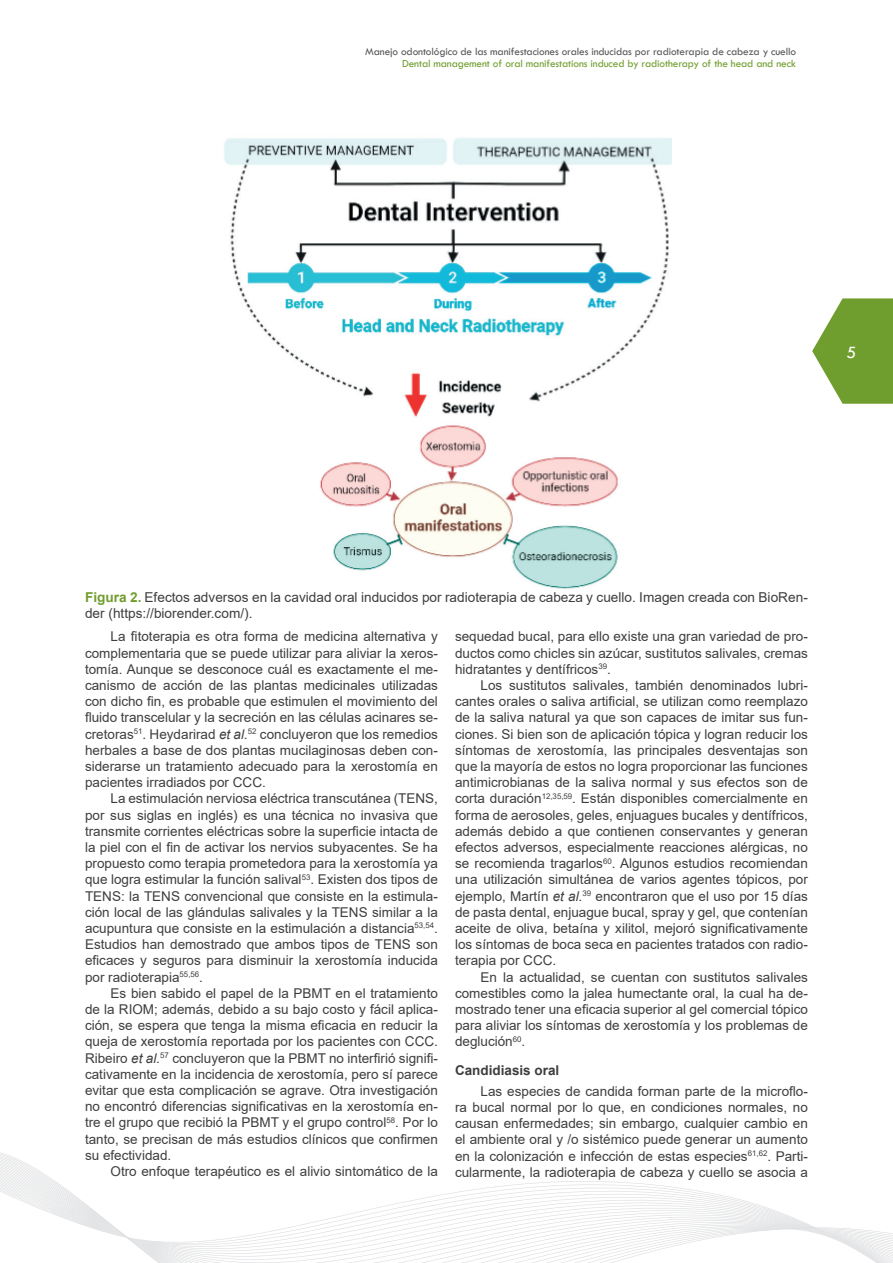
<style>
.page{position:relative;width:893px;height:1263px;background:#fff}
.page>*{position:absolute;margin:0;border:0;box-sizing:border-box;transform-origin:0 0}
.t1{font:18px "Tw Cen";color:#fff}
.t2{font:13.65px/16.4px "Arial";color:#3e3e3f}
.t3{font:13.5px/16.2px "Arial";color:#3e3e3f;text-align:justify}
.t4{font:700 13.5px "Arial";color:#3e3e3f}
.t5{font:11.25px "Tw Cen";letter-spacing:-.01em;color:#57585a}
.t6{font:11.25px "Tw Cen";letter-spacing:-.01em;color:#709e2e}
.s1{font-weight:700;color:#709e2e}
.s2{font-style:italic}
</style>
<div class="page">
<svg style="left:812px;top:298px;width:81px;height:106px"></svg>
<svg style="left:0;top:1167px;width:893px;height:96px"></svg>
<img style="left:224px;top:138px;width:447px;height:451px">
<p class="t5" style="left:365px;top:45px;width:432px">Manejo odontológico de las manifestaciones orales inducidas por radioterapia de cabeza y cuello</p>
<p class="t6" style="left:402px;top:57px;width:395px">Dental management of oral manifestations induced by radiotherapy of the head and neck</p>
<h1 class="t1" style="left:846px;top:341px;width:11px">5</h1>
<p class="t2" style="left:85px;top:589px;width:724px"><span class="s1">Figura 2.</span> Efectos adversos en la cavidad oral inducidos por radioterapia de cabeza y cuello. Imagen creada con BioRen&shy;der (https://biorender.com/).</p>
<p class="t3" style="left:85px;top:628px;width:354px;text-indent:26px">La fitoterapia es otra forma de medicina alternativa y complementaria que se puede utilizar para aliviar la xeros&shy;tomía. Aunque se desconoce cuál es exactamente el me&shy;canismo de acción de las plantas medicinales utilizadas con dicho fin, es probable que estimulen el movimiento del fluido transcelular y la secreción en las células acinares se&shy;cretoras<sup>51</sup>. Heydarirad <span class="s2">et al.</span><sup>52</sup> concluyeron que los remedios herbales a base de dos plantas mucilaginosas deben con&shy;siderarse un tratamiento adecuado para la xerostomía en pacientes irradiados por CCC.</p>
<p class="t3" style="left:85px;top:790px;width:354px;text-indent:26px">La estimulación nerviosa eléctrica transcutánea (TENS, por sus siglas en inglés) es una técnica no invasiva que transmite corrientes eléctricas sobre la superficie intacta de la piel con el fin de activar los nervios subyacentes. Se ha propuesto como terapia prometedora para la xerostomía ya que logra estimular la función salival<sup>53</sup>. Existen dos tipos de TENS: la TENS convencional que consiste en la estimula&shy;ción local de las glándulas salivales y la TENS similar a la acupuntura que consiste en la estimulación a distancia<sup>53,54</sup>.<br>Estudios han demostrado que ambos tipos de TENS son eficaces y seguros para disminuir la xerostomía inducida por radioterapia<sup>55,56</sup>.</p>
<p class="t3" style="left:85px;top:985px;width:354px;text-indent:26px">Es bien sabido el papel de la PBMT en el tratamiento de la RIOM; además, debido a su bajo costo y fácil aplica&shy;ción, se espera que tenga la misma eficacia en reducir la queja de xerostomía reportada por los pacientes con CCC.<br>Ribeiro <span class="s2">et al.</span><sup>57</sup> concluyeron que la PBMT no interfirió signifi&shy;cativamente en la incidencia de xerostomía, pero sí parece evitar que esta complicación se agrave. Otra investigación no encontró diferencias significativas en la xerostomía en&shy;tre el grupo que recibió la PBMT y el grupo control<sup>58</sup>. Por lo tanto, se precisan de más estudios clínicos que confirmen su efectividad.</p>
<p class="t3" style="left:111px;top:1163px;width:329px">Otro enfoque terapéutico es el alivio sintomático de la</p>
<p class="t3" style="left:455px;top:628px;width:354px">sequedad bucal, para ello existe una gran variedad de pro&shy;ductos como chicles sin azúcar, sustitutos salivales, cremas hidratantes y dentífricos<sup>39</sup>.</p>
<p class="t3" style="left:455px;top:677px;width:354px;text-indent:26px">Los sustitutos salivales, también denominados lubri&shy;cantes orales o saliva artificial, se utilizan como reemplazo de la saliva natural ya que son capaces de imitar sus fun&shy;ciones. Si bien son de aplicación tópica y logran reducir los síntomas de xerostomía, las principales desventajas son que la mayoría de estos no logra proporcionar las funciones antimicrobianas de la saliva normal y sus efectos son de corta duración<sup>12,35,59</sup>. Están disponibles comercialmente en forma de aerosoles, geles, enjuagues bucales y dentífricos, además debido a que contienen conservantes y generan efectos adversos, especialmente reacciones alérgicas, no se recomienda tragarlos<sup>60</sup>. Algunos estudios recomiendan una utilización simultánea de varios agentes tópicos, por ejemplo, Martín <span class="s2">et al.</span><sup>39</sup> encontraron que el uso por 15 días de pasta dental, enjuague bucal, spray y gel, que contenían aceite de oliva, betaína y xilitol, mejoró significativamente los síntomas de boca seca en pacientes tratados con radio&shy;terapia por CCC.</p>
<p class="t3" style="left:455px;top:969px;width:354px;text-indent:26px">En la actualidad, se cuentan con sustitutos salivales comestibles como la jalea humectante oral, la cual ha de&shy;mostrado tener una eficacia superior al gel comercial tópico para aliviar los síntomas de xerostomía y los problemas de deglución<sup>60</sup>.</p>
<p class="t4" style="left:455px;top:1061px;width:106px">Candidiasis oral</p>
<p class="t3" style="left:455px;top:1083px;width:354px;text-indent:26px">Las especies de candida forman parte de la microflo&shy;ra bucal normal por lo que, en condiciones normales, no causan enfermedades; sin embargo, cualquier cambio en el ambiente oral y /o sistémico puede generar un aumento en la colonización e infección de estas especies<sup>61,62</sup>. Parti&shy;cularmente, la radioterapia de cabeza y cuello se asocia a</p>
</div>
